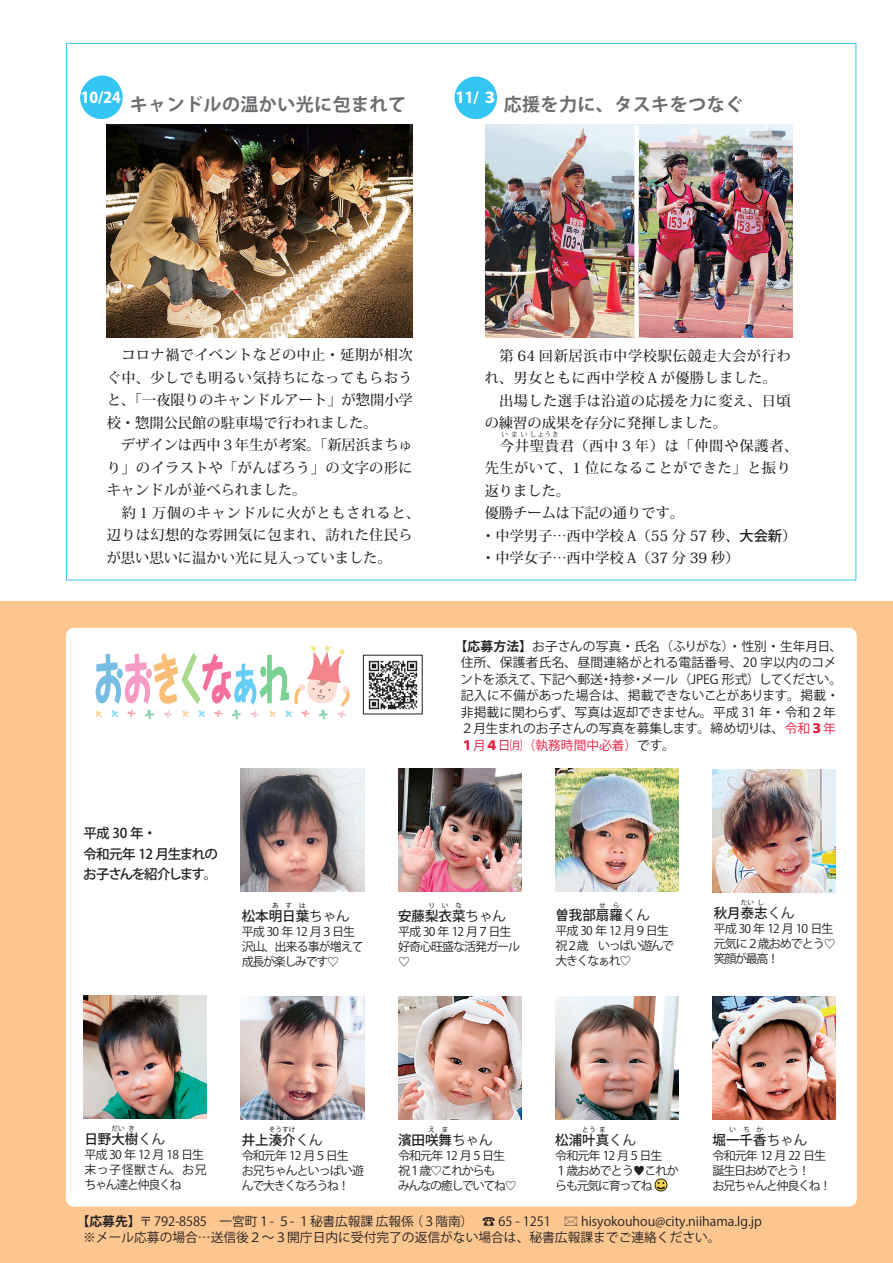
<style>
.page{position:relative;width:893px;height:1263px;background:#fff}
.page>*{position:absolute;margin:0;border:0;box-sizing:border-box;transform-origin:0 0}
.t1{font:700 18px "Koz Go Pro";letter-spacing:.025em;color:#6c6d70}
.t2{font:800 15px "Koz Go Pro";color:#fff}
.t3{font:500 14.25px/22.5px "Koz Min Pro";letter-spacing:.025em;color:#231f20}
.t4{font:500 14.25px/22.5px "Koz Min Pro";color:#231f20}
.t5{font:500 14.25px "Koz Min Pro";letter-spacing:.045em;color:#231f20}
.t6{font:500 14.25px "Koz Min Pro";letter-spacing:.055em;color:#231f20}
.t7{font:500 13.5px "Koz Go Pro";color:#231f20}
.t8{font:500 13.5px/20.2px "Koz Go Pro";letter-spacing:-.08em;color:#231f20}
.t9{font:12.75px/16.5px "Koz Go Pro";color:#231f20}
.t10{font:12px/15px "Koz Go Pro";letter-spacing:-.08em;color:#231f20}
.t11{font:12px/15px "Koz Go Pro";letter-spacing:-.11em;color:#231f20}
.t12{font:12px/15px "Koz Go Pro";letter-spacing:-.02em;color:#231f20}
.t13{font:500 7.2px "Koz Min Pro";letter-spacing:.17em;color:#231f20}
.t14{font:500 6.75px "Koz Go Pro";color:#231f20}
.s1{font-family:"Koz Go Pro"}
.s2{font-weight:700}
.s3{color:#ed1a3e}
.s4{font-weight:800;color:#ed1a3e}
.s5{font-weight:400}
</style>
<div class="page">
<img style="left:486px;top:125px;width:153px;height:213px">
<img style="left:639px;top:125px;width:153px;height:213px">
<div style="left:455px;top:77px;width:42px;height:42px;background:#33c5f3;border-radius:50%"></div>
<div style="left:80px;top:75px;width:43px;height:44px;background:#33c5f3;border-radius:50%"></div>
<img style="left:107px;top:125px;width:306px;height:213px">
<div style="left:0;top:601px;width:893px;height:662px;background:#fcc691"></div>
<div style="left:66px;top:628px;width:791px;height:578px;background:#fff;border-radius:9px"></div>
<svg style="left:95px;top:644px;width:255px;height:75px"></svg>
<img style="left:368px;top:660px;width:50px;height:50px">
<img style="left:241px;top:768px;width:123px;height:123px">
<img style="left:398px;top:769px;width:123px;height:123px">
<img style="left:555px;top:768px;width:124px;height:123px">
<img style="left:713px;top:769px;width:123px;height:123px">
<img style="left:83px;top:996px;width:124px;height:123px">
<img style="left:241px;top:997px;width:123px;height:123px">
<img style="left:555px;top:997px;width:124px;height:123px">
<img style="left:713px;top:997px;width:123px;height:123px">
<img style="left:398px;top:997px;width:123px;height:123px">
<img style="left:654px;top:1178px;width:14px;height:14px">
<div style="left:634px;top:125px;width:5px;height:212px;background:#fff"></div>
<p class="t2" style="left:81px;top:88px;width:42px">10/24</p>
<p class="t2" style="left:456px;top:88px;width:43px">11/ ３</p>
<p class="t1" style="left:130px;top:93px;width:278px">キャンドルの温かい光に包まれて</p>
<p class="t1" style="left:504px;top:93px;width:241px">応援を力に、タスキをつなぐ</p>
<p class="t3" style="left:107px;top:343px;width:315px">　コロナ禍でイベントなどの中止・延期が相次ぐ中、少しでも明るい気持ちになってもらおうと、「一夜限りのキャンドルアート」が惣開小学校・惣開公民館の駐車場で行われました。<br>　デザインは西中３年生が考案。「新居浜まちゅり」のイラストや「がんばろう」の文字の形にキャンドルが並べられました。<br>　約１万個のキャンドルに火がともされると、辺りは幻想的な雰囲気に包まれ、訪れた住民らが思い思いに温かい光に見入っていました。</p>
<p class="t8" style="left:83px;top:824px;width:137px">平成 30 年・<br>令和元年 12 月生まれのお子さんを紹介します。</p>
<p class="t5" style="left:485px;top:345px;width:308px">　第 64 回新居浜市中学校駅伝競走大会が行わ</p>
<p class="t3" style="left:485px;top:366px;width:308px">れ、男女ともに西中学校 A が優勝しました。　</p>
<p class="t3" style="left:485px;top:389px;width:308px">　出場した選手は沿道の応援を力に変え、日頃</p>
<p class="t4" style="left:485px;top:411px;width:244px">の練習の成果を存分に発揮しました。</p>
<p class="t6" style="left:500px;top:435px;width:300px">今井聖貴君（西中 3 年）は「仲間や保護者、</p>
<p class="t13" style="left:501px;top:429px;width:59px">いまいしょうき</p>
<p class="t4" style="left:481px;top:456px;width:317px">先生がいて、1 位になることができた」と振り返りました。<br>優勝チームは下記の通りです。<br>・中学男子…西中学校 A（55 分 57 秒、<span class="s1">大会新</span>）・中学女子…西中学校 A（37 分 39 秒）</p>
<p class="t9" style="left:460px;top:638px;width:383px;text-indent:-6px"><span class="s2">【応募方法】</span>お子さんの写真・氏名（ふりがな）・性別・生年月日、住所、保護者氏名、昼間連絡がとれる電話番号、20 字以内のコメントを添えて、下記へ郵送・持参・メール（JPEG 形式）してください。記入に不備があった場合は、掲載できないことがあります。掲載・非掲載に関わらず、写真は返却できません。平成 31 年・令和２年２月生まれのお子さんの写真を募集します。締め切りは、<span class="s3">令和</span><span class="s4">３</span><span class="s3">年</span><span class="s4">１</span><span class="s3">月</span><span class="s4">４</span><span class="s3">日㈪（執務時間中必着）</span>です。</p>
<p class="t14" style="left:272px;top:901px;width:8px">あ</p>
<p class="t14" style="left:286px;top:901px;width:8px">す</p>
<p class="t14" style="left:299px;top:901px;width:8px">は</p>
<p class="t10" style="left:242px;top:924px;width:124px">平成 30 年 12 月３日生沢山、出来る事が増えて成長が楽しみです♡</p>
<p class="t7" style="left:242px;top:907px;width:109px">松本明日葉<span class="s5">ちゃん</span></p>
<p class="t14" style="left:428px;top:901px;width:8px">り</p>
<p class="t14" style="left:442px;top:901px;width:8px">い</p>
<p class="t14" style="left:455px;top:901px;width:8px">な</p>
<p class="t10" style="left:398px;top:924px;width:124px">平成 30 年 12 月７日生好奇心旺盛な活発ガール♡</p>
<p class="t7" style="left:398px;top:907px;width:109px">安藤梨衣菜<span class="s5">ちゃん</span></p>
<p class="t14" style="left:599px;top:901px;width:8px">せ</p>
<p class="t14" style="left:613px;top:901px;width:8px">ら</p>
<p class="t11" style="left:555px;top:924px;width:120px">平成 30 年 12 月９日生祝２歳　いっぱい遊んで大きくなぁれ♡</p>
<p class="t7" style="left:555px;top:907px;width:96px">曽我部扇羅<span class="s5">くん</span></p>
<p class="t14" style="left:741px;top:898px;width:15px">たい</p>
<p class="t14" style="left:757px;top:898px;width:8px">し</p>
<p class="t10" style="left:714px;top:921px;width:124px">平成30年12月10日生元気に２歳おめでとう♡笑顔が最高！</p>
<p class="t7" style="left:714px;top:904px;width:82px">秋月泰志<span class="s5">くん</span></p>
<p class="t14" style="left:111px;top:1124px;width:15px">だい</p>
<p class="t14" style="left:128px;top:1124px;width:8px">き</p>
<p class="t12" style="left:84px;top:1147px;width:124px">平成30年12月18日生末っ子怪獣さん、お兄ちゃん達と仲良くね</p>
<p class="t7" style="left:84px;top:1130px;width:82px">日野大樹<span class="s5">くん</span></p>
<p class="t14" style="left:269px;top:1125px;width:28px">そうすけ</p>
<p class="t10" style="left:242px;top:1148px;width:124px">令和元年 12 月５日生<br>お兄ちゃんといっぱい遊んで大きくなろうね！</p>
<p class="t7" style="left:242px;top:1131px;width:82px">井上湊介<span class="s5">くん</span></p>
<p class="t14" style="left:428px;top:1125px;width:8px">え</p>
<p class="t14" style="left:442px;top:1125px;width:8px">ま</p>
<p class="t11" style="left:398px;top:1148px;width:120px">令和元年 12 月５日生祝１歳♡これからも<br>みんなの癒しでいてね♡</p>
<p class="t7" style="left:398px;top:1131px;width:96px">濱田咲舞<span class="s5">ちゃん</span></p>
<p class="t14" style="left:582px;top:1125px;width:15px">とう</p>
<p class="t14" style="left:599px;top:1125px;width:8px">ま</p>
<p class="t10" style="left:555px;top:1148px;width:125px">令和元年 12 月５日生<br>１歳おめでとう♥これからも元気に育ってね</p>
<p class="t7" style="left:555px;top:1131px;width:82px">松浦叶真<span class="s5">くん</span></p>
<p class="t14" style="left:729px;top:1125px;width:35px">いちか</p>
<p class="t11" style="left:713px;top:1148px;width:120px">令和元年 12 月 22 日生誕生日おめでとう！<br>お兄ちゃんと仲良くね！</p>
<p class="t7" style="left:713px;top:1131px;width:96px">堀一千香<span class="s5">ちゃん</span></p>
<p class="t9" style="left:77px;top:1213px;width:488px"><span class="s2">【応募先】</span>〒 792-8585　一宮町１- ５- １秘書広報課 広報係 （３階南）　☎ 65 - 1251　</p>
<p class="t9" style="left:83px;top:1213px;width:680px;text-indent:498px">hisyokouhou@city.niihama.lg.jp ※メール応募の場合…送信後２～３開庁日内に受付完了の返信がない場合は、秘書広報課までご連絡ください。</p>
</div>
